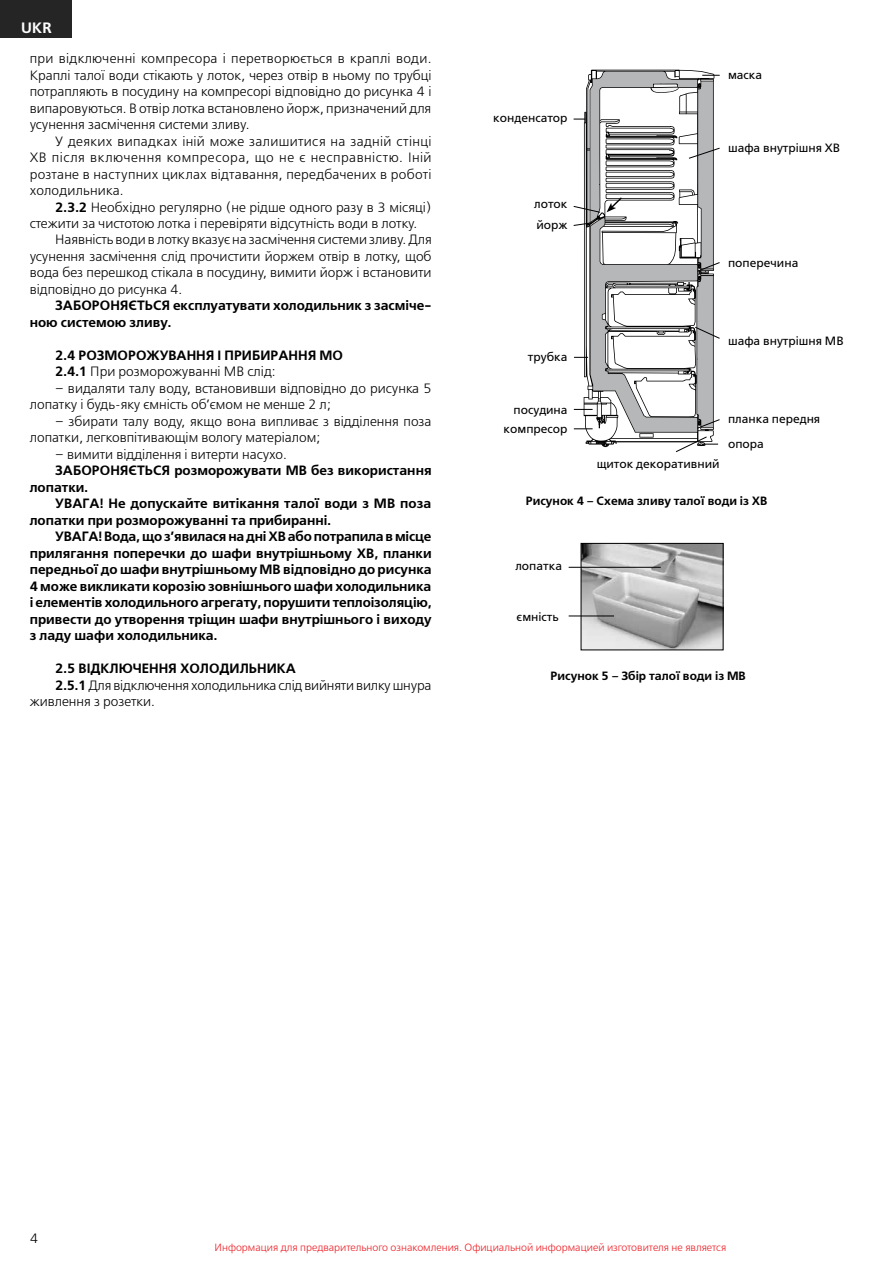
<style>
.page{position:relative;width:893px;height:1263px;background:#fff}
.page>*{position:absolute;margin:0;border:0;box-sizing:border-box;transform-origin:0 0}
.t1{font:15px "Free Set Demi Bold C";color:#fff}
.t2{font:13.5px/16.5px "Free Set Light C";color:#000}
.t3{font:13.5px/16.5px "Free Set Demi Bold C";color:#000}
.t4{font:12px "Free Set C";color:#000}
.t5{font:12px "Free Set Demi Bold C";color:#000}
.t6{font:10.5px "Free Set Light C";color:#ed1d24}
.s1{font-family:"Free Set Demi Bold C"}
</style>
<div class="page">
<div style="left:0;top:0;width:72px;height:38px;background:#252525"></div>
<img style="left:583px;top:545px;width:138px;height:103px">
<div style="left:581px;top:543px;width:142px;height:107px;border:1px solid #000"></div>
<hr style="left:569px;top:567px;width:92px;height:1px;background:#000">
<hr style="left:569px;top:616px;width:45px;height:1px;background:#000">
<svg style="left:573px;top:72px;width:147px;height:380px"></svg>
<p class="t1" style="left:21px;top:19px;width:32px">UKR</p>
<p class="t2" style="left:30px;top:51px;width:403px;text-align:justify">при відключенні компресора і перетворюється в краплі води.<br>Краплі талої води стікають у лоток, через отвір в ньому по трубці потрапляють в посудину на компресорі відповідно до рисунка 4 і випаровуються. В отвір лотка встановлено йорж, призначений для усунення засмічення системи зливу.</p>
<p class="t2" style="left:30px;top:133px;width:403px;text-align:justify;text-indent:26px">У деяких випадках іній може залишитися на задній стінці ХВ після включення компресора, що не є несправністю. Іній розтане в наступних циклах відтавання, передбачених в роботі холодильника.</p>
<p class="t2" style="left:30px;top:199px;width:403px;text-indent:26px"><span class="s1">2.3.2</span> Необхідно регулярно (не рідше одного разу в 3 місяці) стежити за чистотою лотка і перевіряти відсутність води в лотку.</p>
<p class="t2" style="left:30px;top:232px;width:404px;text-align:justify;text-indent:26px">Наявність води в лотку вказує на засмічення системи зливу. Для усунення засмічення слід прочистити йоржем отвір в лотку, щоб вода без перешкод стікала в посудину, вимити йорж і встановити відповідно до рисунка 4.</p>
<p class="t3" style="left:30px;top:298px;width:403px;text-indent:26px">ЗАБОРОНЯЄТЬСЯ експлуатувати холодильник з засміче&shy;ною системою зливу.</p>
<p class="t3" style="left:55px;top:347px;width:289px">2.4 РОЗМОРОЖУВАННЯ І ПРИБИРАННЯ МО</p>
<p class="t2" style="left:55px;top:364px;width:222px"><span class="s1">2.4.1</span> При розморожуванні МВ слід:</p>
<p class="t2" style="left:30px;top:381px;width:403px;text-indent:26px">– видаляти талу воду, встановивши відповідно до рисунка 5 лопатку і будь-яку ємність об’ємом не менше 2 л;</p>
<p class="t2" style="left:30px;top:414px;width:403px;text-indent:26px">– збирати талу воду, якщо вона випливає з відділення поза лопатки, легковпітивающім вологу матеріалом;</p>
<p class="t2" style="left:55px;top:447px;width:233px">– вимити відділення і витерти насухо.</p>
<p class="t3" style="left:30px;top:463px;width:403px;text-indent:26px">ЗАБОРОНЯЄТЬСЯ розморожувати МВ без використання лопатки.</p>
<p class="t3" style="left:30px;top:496px;width:403px;text-indent:26px">УВАГА! Не допускайте витікання талої води з МВ поза лопатки при розморожуванні та прибиранні.</p>
<p class="t3" style="left:30px;top:529px;width:404px;text-align:justify;text-indent:26px">УВАГА! Вода, що з’явилася на дні ХВ або потрапила в місце прилягання поперечки до шафи внутрішньому ХВ, планки передньої до шафи внутрішньому МВ відповідно до рисунка 4 може викликати корозію зовнішнього шафи холодильника і елементів холодильного агрегату, порушити теплоізоляцію, привести до утворення тріщин шафи внутрішнього і виходу з ладу шафи холодильника.</p>
<p class="t3" style="left:55px;top:661px;width:242px">2.5 ВІДКЛЮЧЕННЯ ХОЛОДИЛЬНИКА</p>
<p class="t2" style="left:30px;top:678px;width:403px;text-indent:26px"><span class="s1">2.5.1</span> Для відключення холодильника слід вийняти вилку шнура живлення з розетки.</p>
<p class="t4" style="left:493px;top:112px;width:76px">конденсатор</p>
<p class="t4" style="left:534px;top:198px;width:35px">лоток</p>
<p class="t4" style="left:536px;top:218px;width:33px">йорж</p>
<p class="t4" style="left:528px;top:350px;width:41px">трубка</p>
<p class="t4" style="left:514px;top:403px;width:55px">посудина</p>
<p class="t4" style="left:503px;top:423px;width:66px">компресор</p>
<p class="t4" style="left:728px;top:69px;width:36px">маска</p>
<p class="t4" style="left:728px;top:141px;width:114px">шафа внутрішня ХВ</p>
<p class="t4" style="left:728px;top:256px;width:72px">поперечина</p>
<p class="t4" style="left:728px;top:334px;width:117px">шафа внутрішня МВ</p>
<p class="t4" style="left:597px;top:457px;width:124px">щиток декоративний</p>
<p class="t4" style="left:728px;top:412px;width:94px">планка передня</p>
<p class="t4" style="left:728px;top:437px;width:37px">опора</p>
<p class="t5" style="left:526px;top:494px;width:243px">Рисунок 4 – Схема зливу талої води із ХВ</p>
<p class="t4" style="left:515px;top:560px;width:48px">лопатка</p>
<p class="t4" style="left:516px;top:610px;width:44px">ємність</p>
<p class="t5" style="left:550px;top:669px;width:197px">Рисунок 5 – Збір талої води із МВ</p>
<p class="t2" style="left:30px;top:1231px;width:10px">4</p>
<p class="t6" style="left:215px;top:1242px;width:513px">Информация для предварительного ознакомления. Официальной информацией изготовителя не является</p>
</div>
